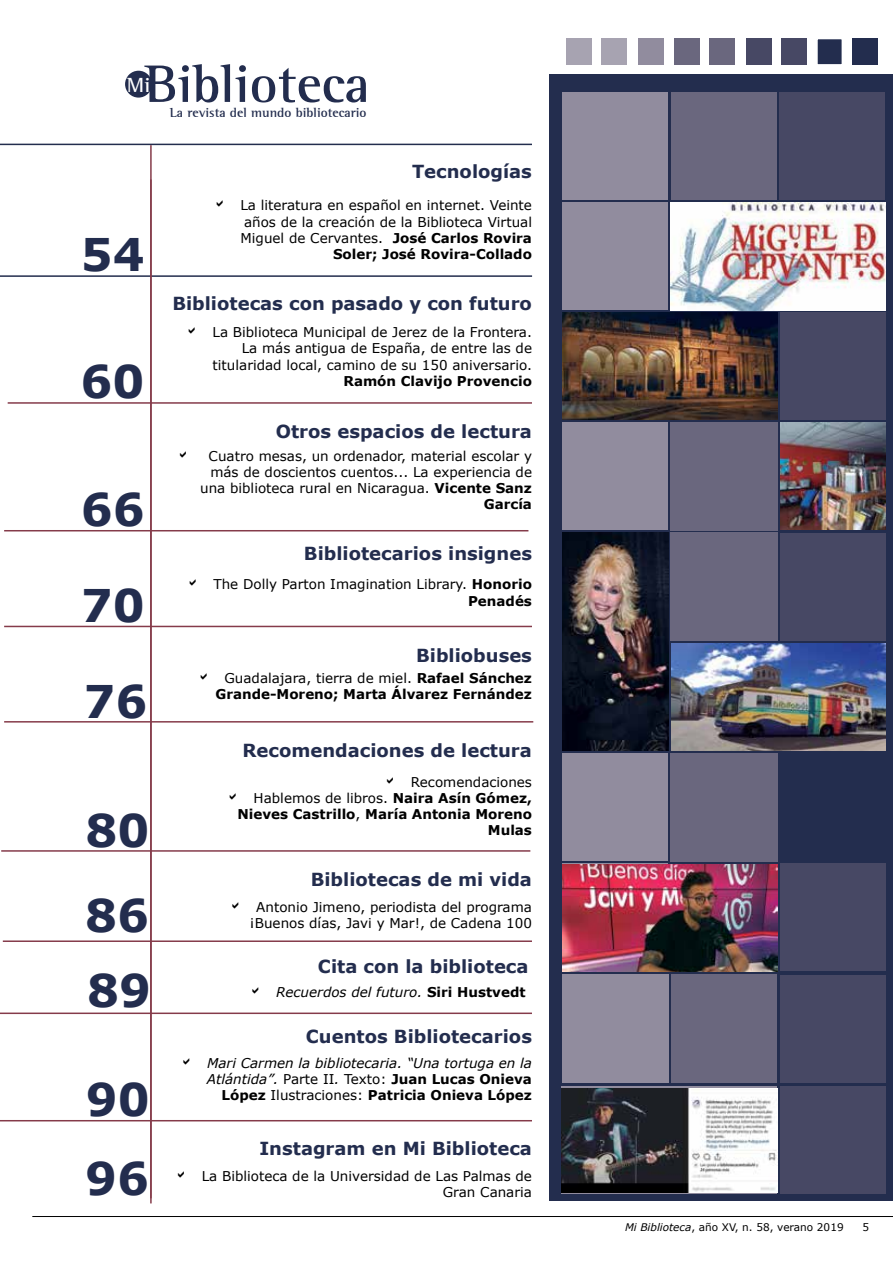
<style>
.page{position:relative;width:893px;height:1263px;background:#fff}
.page>*{position:absolute;margin:0;border:0;box-sizing:border-box;transform-origin:0 0}
.t1{font:700 54px "AT Rotis Semi Serif";color:#232d4e}
.t2{font:700 45px "Verdana";color:#232d4e}
.t3{font:700 21px "AT Rotis Semi Serif";color:#fff}
.t4{font:700 18px "Verdana";color:#232d4e}
.t5{font:13.5px/16.2px "Verdana";color:#000;text-align:right}
.t6{font:700 13.5px/16.2px "Verdana";color:#000;text-align:right}
.t7{font:italic 13.5px/16.2px "Verdana";color:#000;text-align:right}
.t8{font:700 13.5px "AT Rotis Semi Serif";color:#232d4e}
.t9{font:10.5px "Verdana";color:#000}
.s1{font-weight:700}
.s2{font-weight:400}
.s3{font-weight:700;font-style:normal}
.s4{font-style:normal}
.s5{font-style:italic}
</style>
<div class="page">
<hr style="left:32px;top:1216px;width:861px;height:1px;background:#000">
<hr style="left:0;top:144px;width:532px;height:1px;background:#232d4e">
<hr style="left:0;top:275px;width:532px;height:2px;background:#232d4e">
<hr style="left:8px;top:402px;width:524px;height:2px;background:#853b4a">
<hr style="left:4px;top:530px;width:524px;height:1px;background:#853b4a">
<hr style="left:4px;top:626px;width:528px;height:1px;background:#853b4a">
<hr style="left:3px;top:940px;width:529px;height:2px;background:#853b4a">
<hr style="left:1px;top:850px;width:529px;height:2px;background:#853b4a">
<hr style="left:4px;top:721px;width:529px;height:1px;background:#853b4a">
<hr style="left:0;top:1012px;width:532px;height:2px;background:#853b4a">
<hr style="left:0;top:1120px;width:532px;height:1px;background:#853b4a">
<div style="left:550px;top:74px;width:343px;height:1127px;background:#232d4e"></div>
<img style="left:562px;top:533px;width:106px;height:217px">
<img style="left:672px;top:643px;width:213px;height:107px">
<img style="left:780px;top:422px;width:106px;height:108px">
<div style="left:780px;top:533px;width:106px;height:107px;background:#474864"></div>
<div style="left:780px;top:975px;width:106px;height:107px;background:#474864"></div>
<img style="left:671px;top:202px;width:215px;height:108px">
<svg style="left:125px;top:71px;width:27px;height:27px"></svg>
<div style="left:852px;top:39px;width:25px;height:26px;background:#232d4e"></div>
<div style="left:816px;top:38px;width:27px;height:28px;background:#232d4e;border:2px solid #fff"></div>
<div style="left:782px;top:39px;width:25px;height:26px;background:#474864"></div>
<div style="left:709px;top:39px;width:25px;height:26px;background:#6a677e"></div>
<div style="left:638px;top:39px;width:26px;height:26px;background:#918c9e"></div>
<div style="left:602px;top:39px;width:25px;height:26px;background:#a7a3b1"></div>
<div style="left:566px;top:39px;width:25px;height:26px;background:#a7a3b1"></div>
<div style="left:674px;top:39px;width:25px;height:26px;background:#6a677e"></div>
<div style="left:746px;top:39px;width:25px;height:26px;background:#474864"></div>
<hr style="left:150px;top:145px;width:2px;height:1058px;background:#853b4a">
<img style="left:562px;top:312px;width:215px;height:108px">
<div style="left:562px;top:202px;width:106px;height:108px;background:#918c9e"></div>
<div style="left:562px;top:422px;width:106px;height:108px;background:#918c9e"></div>
<div style="left:562px;top:974px;width:106px;height:109px;background:#918c9e"></div>
<div style="left:562px;top:753px;width:106px;height:108px;background:#918c9e"></div>
<img style="left:562px;top:864px;width:215px;height:107px">
<svg style="left:562px;top:1086px;width:215px;height:108px"></svg>
<img style="left:562px;top:1088px;width:215px;height:104px">
<div style="left:671px;top:92px;width:106px;height:108px;background:#6a677e"></div>
<div style="left:780px;top:312px;width:106px;height:108px;background:#474864"></div>
<div style="left:779px;top:93px;width:106px;height:107px;background:#474864"></div>
<div style="left:780px;top:1086px;width:106px;height:108px;background:#474864"></div>
<div style="left:780px;top:863px;width:106px;height:108px;background:#474864"></div>
<div style="left:562px;top:92px;width:106px;height:108px;background:#918c9e"></div>
<div style="left:670px;top:533px;width:107px;height:108px;background:#6a677e"></div>
<div style="left:671px;top:753px;width:107px;height:109px;background:#6a677e"></div>
<div style="left:671px;top:974px;width:106px;height:109px;background:#6a677e"></div>
<div style="left:671px;top:422px;width:107px;height:108px;background:#6a677e"></div>
<h1 class="t1" style="left:144px;top:51px;width:227px">Biblioteca</h1>
<h3 class="t3" style="left:127px;top:72px;width:25px">Mi</h3>
<h2 class="t2" style="left:81px;top:223px;width:65px">54</h2>
<h2 class="t2" style="left:81px;top:350px;width:65px">60</h2>
<h2 class="t2" style="left:81px;top:477px;width:65px">66</h2>
<h2 class="t2" style="left:81px;top:573px;width:65px">70</h2>
<h2 class="t2" style="left:83px;top:670px;width:65px">76</h2>
<h2 class="t2" style="left:86px;top:798px;width:65px">80</h2>
<h2 class="t2" style="left:85px;top:884px;width:65px">86</h2>
<h2 class="t2" style="left:87px;top:958px;width:65px">89</h2>
<h2 class="t2" style="left:86px;top:1067px;width:65px">90</h2>
<h2 class="t2" style="left:85px;top:1147px;width:65px">96</h2>
<p class="t8" style="left:170px;top:104px;width:198px">La revista del mundo bibliotecario</p>
<h3 class="t4" style="left:412px;top:158px;width:121px">Tecnologías</h3>
<p class="t5" style="left:240px;top:197px;width:293px">La literatura en español en internet. Veinte años de la creación de la Biblioteca Virtual Miguel de Cervantes. <span class="s1">José Carlos Rovira Soler; José Rovira-Collado</span></p>
<h3 class="t4" style="left:172px;top:291px;width:361px">Bibliotecas con pasado y con futuro</h3>
<p class="t5" style="left:213px;top:324px;width:321px">La Biblioteca Municipal de Jerez de la Frontera.<br>La más antigua de España, de entre las de titularidad local, camino de su 150 aniversario.</p>
<p class="t6" style="left:343px;top:372px;width:190px">Ramón Clavijo Provencio</p>
<h3 class="t4" style="left:276px;top:418px;width:258px">Otros espacios de lectura</h3>
<p class="t5" style="left:200px;top:447px;width:333px">Cuatro mesas, un ordenador, material escolar y más de doscientos cuentos... La experiencia de una biblioteca rural en Nicaragua. <span class="s1">Vicente Sanz García</span></p>
<h3 class="t4" style="left:304px;top:541px;width:230px">Bibliotecarios insignes</h3>
<p class="t5" style="left:213px;top:576px;width:320px">The Dolly Parton Imagination Library. <span class="s1">Honorio<br>Penadés</span></p>
<h3 class="t4" style="left:416px;top:643px;width:117px">Bibliobuses</h3>
<p class="t6" style="left:215px;top:669px;width:318px"><span class="s2">Guadalajara, tierra de miel.</span> Rafael Sánchez<br>Grande-Moreno; Marta Álvarez Fernández</p>
<h3 class="t4" style="left:242px;top:738px;width:291px">Recomendaciones de lectura</h3>
<p class="t6" style="left:237px;top:773px;width:296px"><span class="s2">Recomendaciones<br>Hablemos de libros.</span> Naira Asín Gómez,<br>Nieves Castrillo<span class="s2">,</span> María Antonia Moreno<br>Mulas</p>
<h3 class="t4" style="left:311px;top:866px;width:223px">Bibliotecas de mi vida</h3>
<p class="t5" style="left:250px;top:899px;width:284px;text-align:center">Antonio Jimeno, periodista del programa ¡Buenos días, Javi y Mar!, de Cadena 100</p>
<h3 class="t4" style="left:318px;top:953px;width:212px">Cita con la biblioteca</h3>
<p class="t7" style="left:276px;top:983px;width:251px">Recuerdos del futuro. <span class="s3">Siri Hustvedt</span></p>
<h3 class="t4" style="left:306px;top:1023px;width:228px">Cuentos Bibliotecarios</h3>
<p class="t7" style="left:207px;top:1054px;width:327px">Mari Carmen la bibliotecaria. “Una tortuga en la<br>Atlántida”. <span class="s4">Parte II</span>. <span class="s4">Texto:</span> <span class="s3">Juan Lucas Onieva<br>López</span> <span class="s4">Ilustraciones:</span> <span class="s3">Patricia Onieva López</span></p>
<h3 class="t4" style="left:259px;top:1136px;width:274px">Instagram en Mi Biblioteca</h3>
<p class="t5" style="left:202px;top:1168px;width:332px">La Biblioteca de la Universidad de Las Palmas de<br>Gran Canaria</p>
<p class="t9" style="left:625px;top:1220px;width:220px"><span class="s5">Mi Biblioteca</span>, año XV, n. 58, verano 2019</p>
<p class="t9" style="left:863px;top:1220px;width:8px">5</p>
</div>
